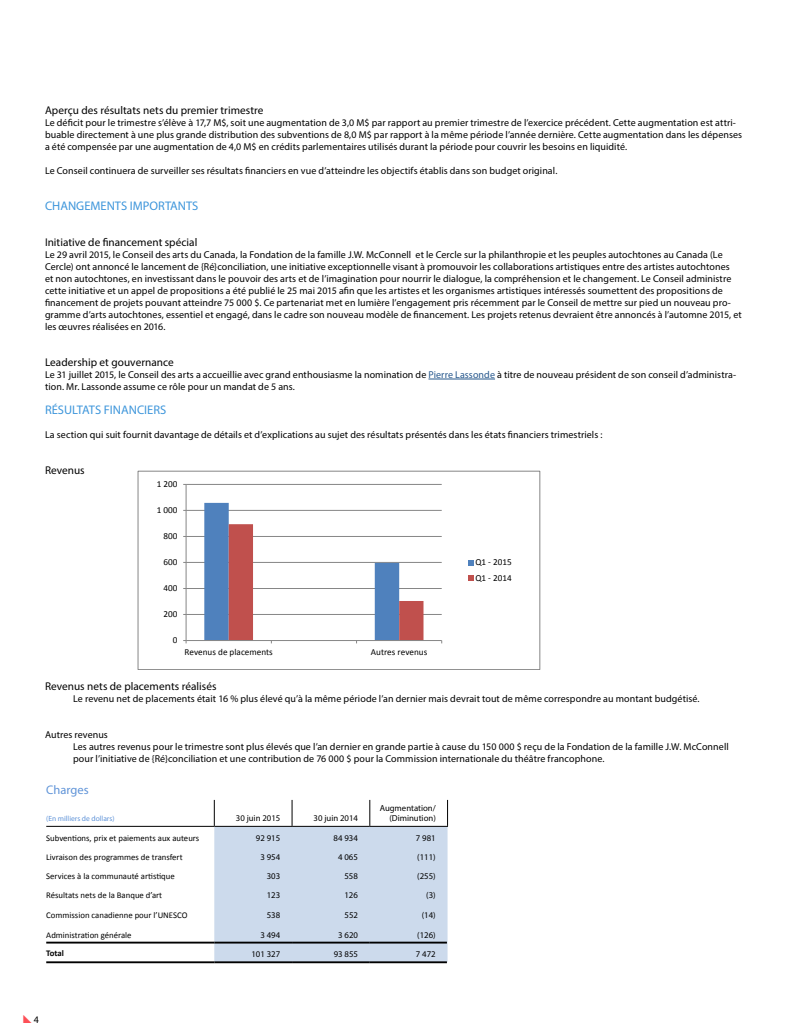
<style>
.page{position:relative;width:810px;height:1035px;background:#fff}
.page>*{position:absolute;margin:0;border:0;box-sizing:border-box;transform-origin:0 0}
.t1{font:12.5px "Myriad Pro";color:#3e96db}
.t2{font:12.5px "Myriad Pro";color:#6094d8}
.t3{font:11.25px "Myriad Pro";letter-spacing:.005em;color:#000}
.t4{font:10px/12px "Myriad Pro";letter-spacing:.005em;color:#000}
.t5{font:9.12px/15.1px "Calibri";color:#000}
.t6{font:8.75px "Calibri";color:#000}
.t7{font:8.75px/10.5px "Myriad Pro";color:#000;text-align:right}
.t8{font:700 8.75px "Calibri";letter-spacing:-.005em;color:#000}
.t9{font:7.5px "Myriad Pro";color:#6094d8}
.s1{color:#27588d}
</style>
<div class="page">
<svg style="left:214px;top:800px;width:234px;height:162px"></svg>
<hr style="left:46px;top:826px;width:168px;height:1px;background:#000">
<hr style="left:214px;top:826px;width:78px;height:1px;background:#000">
<hr style="left:292px;top:826px;width:78px;height:1px;background:#000">
<hr style="left:370px;top:826px;width:78px;height:1px;background:#000">
<hr style="left:46px;top:942px;width:168px;height:2px;background:#000">
<hr style="left:214px;top:942px;width:78px;height:2px;background:#000">
<hr style="left:292px;top:942px;width:78px;height:2px;background:#000">
<hr style="left:370px;top:942px;width:77px;height:2px;background:#000">
<hr style="left:46px;top:961px;width:168px;height:2px;background:#000">
<hr style="left:214px;top:961px;width:78px;height:2px;background:#000">
<hr style="left:292px;top:961px;width:78px;height:2px;background:#000">
<hr style="left:370px;top:961px;width:77px;height:2px;background:#000">
<hr style="left:428px;top:379px;width:67px;height:1px;background:#27588d">
<hr style="left:186px;top:614px;width:256px;height:1px;background:#868686">
<hr style="left:186px;top:588px;width:256px;height:1px;background:#868686">
<hr style="left:186px;top:562px;width:256px;height:1px;background:#868686">
<hr style="left:186px;top:536px;width:256px;height:1px;background:#868686">
<hr style="left:186px;top:510px;width:256px;height:1px;background:#868686">
<hr style="left:186px;top:484px;width:256px;height:1px;background:#868686">
<hr style="left:186px;top:484px;width:1px;height:157px;background:#868686">
<hr style="left:186px;top:640px;width:256px;height:1px;background:#868686">
<svg style="left:204px;top:503px;width:220px;height:140px"></svg>
<svg style="left:468px;top:560px;width:5px;height:5px"></svg>
<svg style="left:468px;top:575px;width:5px;height:6px"></svg>
<div style="left:138px;top:471px;width:402px;height:199px;border:1px solid #868686"></div>
<p class="t3" style="left:45px;top:103px;width:220px">Aperçu des résultats nets du premier trimestre</p>
<p class="t4" style="left:45px;top:116px;width:699px">Le déficit pour le trimestre s’élève à 17,7 M$, soit une augmentation de 3,0 M$ par rapport au premier trimestre de l’exercice précédent. Cette augmentation est attri&shy;buable directement à une plus grande distribution des subventions de 8,0 M$ par rapport à la même période l’année dernière. Cette augmentation dans les dépenses a été compensée par une augmentation de 4,0 M$ en crédits parlementaires utilisés durant la période pour couvrir les besoins en liquidité.</p>
<p class="t4" style="left:45px;top:164px;width:514px">Le Conseil continuera de surveiller ses résultats financiers en vue d’atteindre les objectifs établis dans son budget original.</p>
<p class="t1" style="left:45px;top:198px;width:155px">CHANGEMENTS IMPORTANTS</p>
<p class="t3" style="left:45px;top:235px;width:154px">Initiative de financement spécial</p>
<p class="t4" style="left:45px;top:248px;width:698px">Le 29 avril 2015, le Conseil des arts du Canada, la Fondation de la famille J.W. McConnell et le Cercle sur la philanthropie et les peuples autochtones au Canada (Le Cercle) ont annoncé le lancement de {Ré}conciliation, une initiative exceptionnelle visant à promouvoir les collaborations artistiques entre des artistes autochtones<br>et non autochtones, en investissant dans le pouvoir des arts et de l’imagination pour nourrir le dialogue, la compréhension et le changement. Le Conseil administre cette initiative et un appel de propositions a été publié le 25 mai 2015 afin que les artistes et les organismes artistiques intéressés soumettent des propositions de financement de projets pouvant atteindre 75 000 $. Ce partenariat met en lumière l’engagement pris récemment par le Conseil de mettre sur pied un nouveau pro&shy;gramme d’arts autochtones, essentiel et engagé, dans le cadre son nouveau modèle de financement. Les projets retenus devraient être annoncés à l’automne 2015, et les œuvres réalisées en 2016.</p>
<p class="t3" style="left:45px;top:355px;width:130px">Leadership et gouvernance</p>
<p class="t4" style="left:45px;top:368px;width:693px">Le 31 juillet 2015, le Conseil des arts a accueillie avec grand enthousiasme la nomination de <span class="s1">Pierre Lassonde</span> à titre de nouveau président de son conseil d’administra&shy;tion. Mr. Lassonde assume ce rôle pour un mandat de 5 ans.</p>
<p class="t1" style="left:45px;top:402px;width:123px">RÉSULTATS FINANCIERS</p>
<p class="t4" style="left:45px;top:428px;width:559px">La section qui suit fournit davantage de détails et d’explications au sujet des résultats présentés dans les états financiers trimestriels :</p>
<p class="t3" style="left:45px;top:463px;width:41px">Revenus</p>
<p class="t5" style="left:157px;top:476px;width:22px">1 200</p>
<p class="t5" style="left:157px;top:502px;width:22px">1 000</p>
<p class="t5" style="left:164px;top:528px;width:15px">800</p>
<p class="t5" style="left:164px;top:554px;width:15px">600</p>
<p class="t5" style="left:164px;top:580px;width:15px">400</p>
<p class="t5" style="left:164px;top:606px;width:15px">200</p>
<p class="t5" style="left:173px;top:632px;width:6px">0</p>
<p class="t5" style="left:184px;top:644px;width:90px">Revenus de placements</p>
<p class="t5" style="left:371px;top:644px;width:58px">Autres revenus</p>
<p class="t5" style="left:475px;top:555px;width:38px">Q1 - 2015<br>Q1 - 2014</p>
<p class="t3" style="left:45px;top:679px;width:173px">Revenus nets de placements réalisés</p>
<p class="t4" style="left:73px;top:692px;width:628px">Le revenu net de placements était 16 % plus élevé qu’à la même période l’an dernier mais devrait tout de même correspondre au montant budgétisé.</p>
<p class="t4" style="left:73px;top:728px;width:657px;text-indent:-28px">Autres revenus<br>Les autres revenus pour le trimestre sont plus élevés que l’an dernier en grande partie à cause du 150 000 $ reçu de la Fondation de la famille J.W. McConnell pour l’initiative de {Ré}conciliation et une contribution de 76 000 $ pour la Commission internationale du théâtre francophone.</p>
<p class="t2" style="left:46px;top:782px;width:44px">Charges</p>
<p class="t9" style="left:46px;top:814px;width:70px">(En milliers de dollars)</p>
<p class="t7" style="left:236px;top:813px;width:46px">30 juin 2015</p>
<p class="t7" style="left:314px;top:813px;width:46px">30 juin 2014</p>
<p class="t7" style="left:380px;top:803px;width:58px">Augmentation/ (Diminution)</p>
<p class="t6" style="left:46px;top:833px;width:155px">Subventions, prix et paiements aux auteurs</p>
<p class="t7" style="left:256px;top:833px;width:26px">92 915</p>
<p class="t7" style="left:334px;top:833px;width:26px">84 934</p>
<p class="t7" style="left:416px;top:833px;width:21px">7 981</p>
<p class="t6" style="left:46px;top:851px;width:138px">Livraison des programmes de transfert</p>
<p class="t7" style="left:260px;top:851px;width:21px">3 954</p>
<p class="t7" style="left:338px;top:851px;width:21px">4 065</p>
<p class="t7" style="left:417px;top:851px;width:20px">(111)</p>
<p class="t6" style="left:46px;top:870px;width:130px">Services à la communauté artistique</p>
<p class="t7" style="left:267px;top:870px;width:15px">303</p>
<p class="t7" style="left:344px;top:870px;width:15px">558</p>
<p class="t7" style="left:417px;top:870px;width:20px">(255)</p>
<p class="t6" style="left:46px;top:890px;width:117px">Résultats nets de la Banque d’art</p>
<p class="t7" style="left:267px;top:890px;width:15px">123</p>
<p class="t7" style="left:345px;top:890px;width:15px">126</p>
<p class="t7" style="left:426px;top:890px;width:11px">(3)</p>
<p class="t6" style="left:46px;top:909px;width:143px">Commission canadienne pour l’UNESCO</p>
<p class="t7" style="left:267px;top:910px;width:15px">538</p>
<p class="t7" style="left:345px;top:910px;width:15px">552</p>
<p class="t7" style="left:422px;top:910px;width:15px">(14)</p>
<p class="t6" style="left:46px;top:929px;width:87px">Administration générale</p>
<p class="t7" style="left:260px;top:929px;width:21px">3 494</p>
<p class="t7" style="left:338px;top:929px;width:21px">3 620</p>
<p class="t7" style="left:417px;top:929px;width:20px">(126)</p>
<p class="t8" style="left:46px;top:947px;width:19px">Total</p>
<p class="t7" style="left:251px;top:949px;width:30px">101 327</p>
<p class="t7" style="left:334px;top:949px;width:26px">93 855</p>
<p class="t7" style="left:416px;top:949px;width:21px">7 472</p>
<p class="t4" style="left:34px;top:1013px;width:7px">4</p>
</div>
